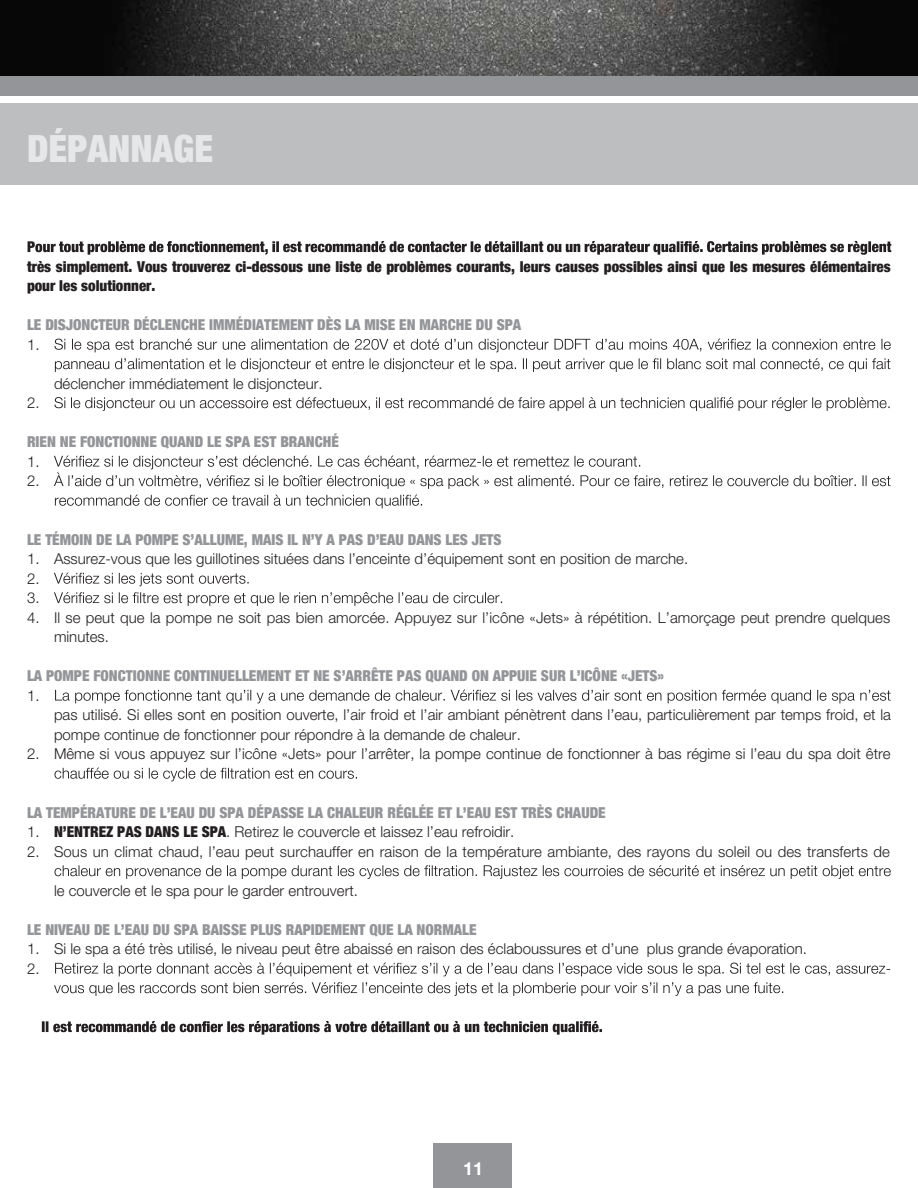
<style>
.page{position:relative;width:918px;height:1188px;background:#fff}
.page>*{position:absolute;margin:0;border:0;box-sizing:border-box;transform-origin:0 0}
.t1{font:900 condensed 37.5px "Helvetica Neue";color:#e6e7e8}
.t2{font:700 18px "Helvetica Neue";color:#fff}
.t3{font:300 15px/19.5px "Helvetica Neue";color:#231f20}
.t4{font:900 condensed 15px "Helvetica Neue";color:#939598}
.t5{font:900 condensed 15px/19.5px "Helvetica Neue";color:#231f20}
.s1{font-weight:900;font-stretch:condensed}
</style>
<div class="page">
<div style="left:433px;top:1144px;width:79px;height:44px;background:#939598"></div>
<div style="left:0;top:104px;width:918px;height:81px;background:#bcbec0"></div>
<img style="left:1px;top:0;width:917px;height:76px">
<div style="left:0;top:76px;width:918px;height:20px;background:#939598"></div>
<svg style="left:28px;top:241px;width:863px;height:14px"></svg>
<svg style="left:55px;top:339px;width:836px;height:13px"></svg>
<svg style="left:55px;top:358px;width:835px;height:14px"></svg>
<svg style="left:55px;top:397px;width:835px;height:14px"></svg>
<svg style="left:54px;top:456px;width:837px;height:33px"></svg>
<svg style="left:55px;top:495px;width:367px;height:13px"></svg>
<svg style="left:54px;top:573px;width:195px;height:13px"></svg>
<svg style="left:54px;top:592px;width:448px;height:14px"></svg>
<svg style="left:55px;top:690px;width:836px;height:13px"></svg>
<svg style="left:55px;top:768px;width:302px;height:13px"></svg>
<svg style="left:55px;top:865px;width:836px;height:14px"></svg>
<svg style="left:55px;top:963px;width:835px;height:13px"></svg>
<svg style="left:54px;top:982px;width:729px;height:14px"></svg>
<svg style="left:42px;top:1021px;width:560px;height:14px"></svg>
<h1 class="t1" style="left:27px;top:118px;width:188px">DÉPANNAGE</h1>
<p class="t5" style="left:27px;top:256px;width:865px">très simplement. Vous trouverez ci-dessous une liste de problèmes courants, leurs causes possibles ainsi que les mesures élémentaires pour les solutionner.</p>
<p class="t4" style="left:27px;top:312px;width:496px">LE DISJONCTEUR DÉCLENCHE IMMÉDIATEMENT DÈS LA MISE EN MARCHE DU SPA</p>
<p class="t3" style="left:27px;top:334px;width:14px">1.</p>
<p class="t3" style="left:54px;top:373px;width:270px">déclencher immédiatement le disjoncteur.</p>
<p class="t3" style="left:27px;top:393px;width:14px">2.</p>
<p class="t4" style="left:27px;top:429px;width:313px">RIEN NE FONCTIONNE QUAND LE SPA EST BRANCHÉ</p>
<p class="t3" style="left:27px;top:451px;width:14px">1.<br>2.</p>
<p class="t4" style="left:27px;top:527px;width:476px">LE TÉMOIN DE LA POMPE S’ALLUME, MAIS IL N’Y A PAS D’EAU DANS LES JETS</p>
<p class="t3" style="left:27px;top:549px;width:663px">1. Assurez-vous que les guillotines situées dans l’enceinte d’équipement sont en position de marche.<br>2.<br>3.</p>
<p class="t3" style="left:54px;top:607px;width:838px;text-indent:-27px">4. Il se peut que la pompe ne soit pas bien amorcée. Appuyez sur l’icône «Jets» à répétition. L’amorçage peut prendre quelques minutes.</p>
<p class="t4" style="left:27px;top:663px;width:639px">LA POMPE FONCTIONNE CONTINUELLEMENT ET NE S’ARRÊTE PAS QUAND ON APPUIE SUR L’ICÔNE «JETS»</p>
<p class="t3" style="left:27px;top:685px;width:14px">1.</p>
<p class="t3" style="left:54px;top:705px;width:839px">pas utilisé. Si elles sont en position ouverte, l’air froid et l’air ambiant pénètrent dans l’eau, particulièrement par temps froid, et la pompe continue de fonctionner pour répondre à la demande de chaleur.</p>
<p class="t3" style="left:27px;top:744px;width:865px">2. Même si vous appuyez sur l’icône «Jets» pour l’arrêter, la pompe continue de fonctionner à bas régime si l’eau du spa doit être</p>
<p class="t4" style="left:27px;top:800px;width:580px">LA TEMPÉRATURE DE L’EAU DU SPA DÉPASSE LA CHALEUR RÉGLÉE ET L’EAU EST TRÈS CHAUDE</p>
<p class="t3" style="left:27px;top:822px;width:489px">1. <span class="s1">N’ENTREZ PAS DANS LE SPA</span>. Retirez le couvercle et laissez l’eau refroidir.</p>
<p class="t3" style="left:27px;top:841px;width:865px">2. Sous un climat chaud, l’eau peut surchauffer en raison de la température ambiante, des rayons du soleil ou des transferts de</p>
<p class="t3" style="left:54px;top:880px;width:306px">le couvercle et le spa pour le garder entrouvert.</p>
<p class="t4" style="left:27px;top:917px;width:451px">LE NIVEAU DE L’EAU DU SPA BAISSE PLUS RAPIDEMENT QUE LA NORMALE</p>
<p class="t3" style="left:27px;top:939px;width:781px">1. Si le spa a été très utilisé, le niveau peut être abaissé en raison des éclaboussures et d’une plus grande évaporation.<br>2.</p>
<p class="t2" style="left:463px;top:1154px;width:22px">11</p>
</div>
